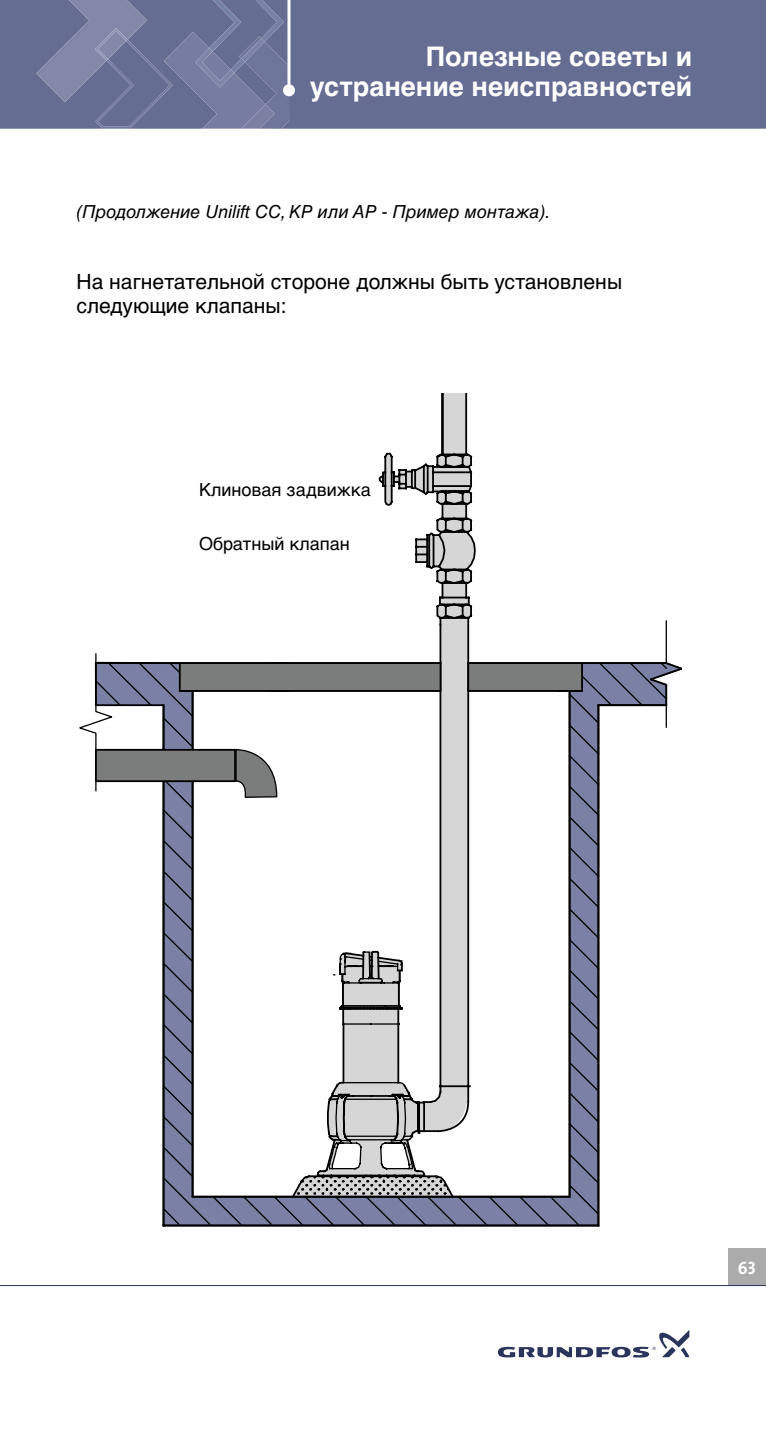
<style>
.page{position:relative;width:766px;height:1429px;background:#fff}
.page>*{position:absolute;margin:0;border:0;box-sizing:border-box;transform-origin:0 0}
.t1{font:700 27px/30px "Helvetica Cyr";color:#fff;text-align:right}
.t2{font:21px/24px "Helvetica Cyr Upright";color:#000}
.t3{font:18px "Helvetica Cyr Inclined";color:#000}
.t4{font:18px "Helvetica Cyr Upright";color:#000}
.t5{font:18px "The Sans Grundfos 7 B";color:#fff;scale:.95 1}
</style>
<div class="page">
<div style="left:727px;top:1248px;width:38px;height:37px;background:#ababab"></div>
<svg style="left:497px;top:1330px;width:192px;height:27px"></svg>
<hr style="left:0;top:1285px;width:765px;height:1px;background:#2b355b">
<div style="left:0;top:0;width:765px;height:129px;background:#656d93"></div>
<svg style="left:36px;top:0;width:253px;height:129px;background:#6f769a"></svg>
<hr style="left:287px;top:0;width:3px;height:90px;background:#fff">
<div style="left:283px;top:84px;width:12px;height:12px;background:#fff;border-radius:50%"></div>
<svg style="left:116px;top:661px;width:46px;height:122px"></svg>
<svg style="left:162px;top:393px;width:438px;height:833px"></svg>
<hr style="left:440px;top:617px;width:28px;height:2px;background:#000">
<hr style="left:192px;top:781px;width:1px;height:415px;background:#000">
<hr style="left:568px;top:691px;width:2px;height:505px;background:#000">
<svg style="left:267px;top:620px;width:414px;height:108px"></svg>
<hr style="left:162px;top:705px;width:2px;height:45px;background:#000">
<hr style="left:192px;top:691px;width:1px;height:59px;background:#000">
<hr style="left:96px;top:662px;width:195px;height:2px;background:#000">
<svg style="left:79px;top:653px;width:37px;height:139px"></svg>
<svg style="left:290px;top:950px;width:180px;height:249px"></svg>
<div style="left:180px;top:663px;width:260px;height:28px;background:#7b7c7c"></div>
<div style="left:179px;top:662px;width:262px;height:30px;border:2px solid #000"></div>
<div style="left:468px;top:663px;width:114px;height:28px;background:#7b7c7c"></div>
<div style="left:467px;top:662px;width:115px;height:30px;border:2px solid #000"></div>
<div style="left:96px;top:750px;width:139px;height:31px;background:#7b7c7c"></div>
<div style="left:95px;top:749px;width:141px;height:33px;border:2px solid #000"></div>
<p class="t1" style="left:310px;top:41px;width:384px">Полезные советы и устранение неисправностей</p>
<p class="t3" style="left:77px;top:202px;width:475px">(Продолжение Unilift CC, KP или AP - Пример монтажа).</p>
<p class="t2" style="left:77px;top:269px;width:547px">На нагнетательной стороне должны быть установлены следующие клапаны:</p>
<p class="t4" style="left:199px;top:479px;width:173px">Клиновая задвижка</p>
<p class="t4" style="left:199px;top:533px;width:152px">Обратный клапан</p>
<p class="t5" style="left:737px;top:1258px;width:21px">63</p>
</div>
